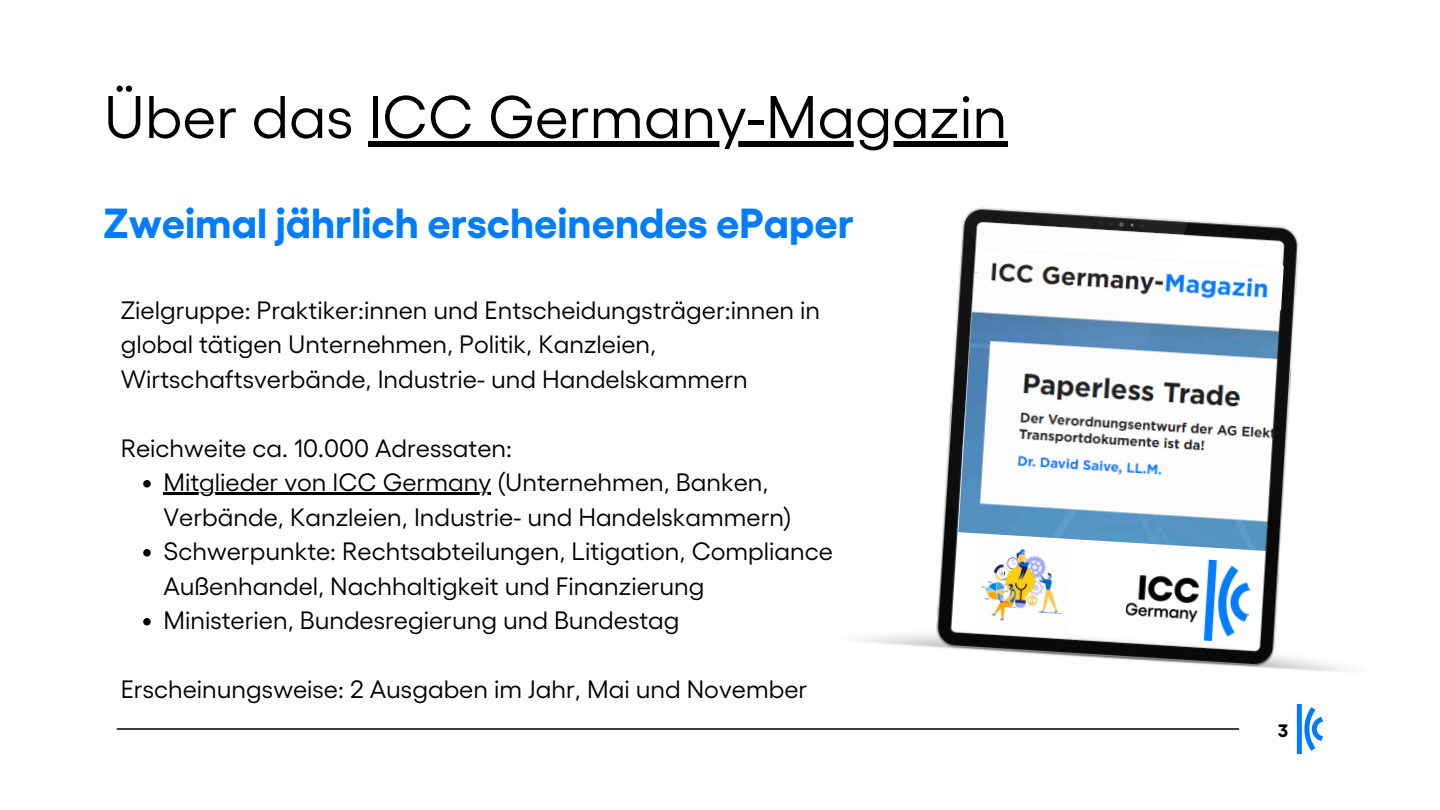
<style>
.page{position:relative;width:1440px;height:810px;background:#fff}
.page>*{position:absolute;margin:0;border:0;box-sizing:border-box;transform-origin:0 0}
.t1{font:60px "Gellix";color:#000}
.t2{font:700 42px "Gellix";color:#007dff}
.t3{font:25.1px/34.5px "Gellix";color:#000}
.t4{font:700 18px "Gellix";color:#000}
</style>
<div class="page">
<hr style="left:117px;top:728px;width:1122px;height:2px;background:#000">
<svg style="left:1297px;top:704px;width:26px;height:50px"></svg>
<div style="left:368px;top:141px;width:639px;height:5px;background:#000"></div>
<svg style="left:143px;top:480px;width:8px;height:8px"></svg>
<hr style="left:163px;top:493px;width:328px;height:2px;background:#000">
<svg style="left:143px;top:549px;width:8px;height:8px"></svg>
<svg style="left:143px;top:618px;width:8px;height:8px"></svg>
<img style="left:861px;top:207px;width:486px;height:465px">
<img style="left:977px;top:247px;width:307px;height:63px">
<img style="left:973px;top:540px;width:99px;height:98px">
<img style="left:1124px;top:555px;width:128px;height:88px">
<h1 class="t1" style="left:104px;top:83px;width:905px">Über das ICC Germany-Magazin</h1>
<p class="t2" style="left:104px;top:199px;width:752px">Zweimal jährlich erscheinendes ePaper</p>
<p class="t3" style="left:121px;top:293px;width:701px">Zielgruppe: Praktiker:innen und Entscheidungsträger:innen in global tätigen Unternehmen, Politik, Kanzleien,<br>Wirtschaftsverbände, Industrie- und Handelskammern</p>
<p class="t3" style="left:121px;top:431px;width:393px">Reichweite ca. 10.000 Adressaten:</p>
<p class="t3" style="left:163px;top:465px;width:630px">Mitglieder von ICC Germany (Unternehmen, Banken,<br>Verbände, Kanzleien, Industrie- und Handelskammern)</p>
<p class="t3" style="left:163px;top:534px;width:671px">Schwerpunkte: Rechtsabteilungen, Litigation, Compliance<br>Außenhandel, Nachhaltigkeit und Finanzierung</p>
<p class="t3" style="left:163px;top:603px;width:518px">Ministerien, Bundesregierung und Bundestag</p>
<p class="t3" style="left:121px;top:672px;width:688px">Erscheinungsweise: 2 Ausgaben im Jahr, Mai und November</p>
<p class="t4" style="left:1278px;top:720px;width:11px">3</p>
</div>
